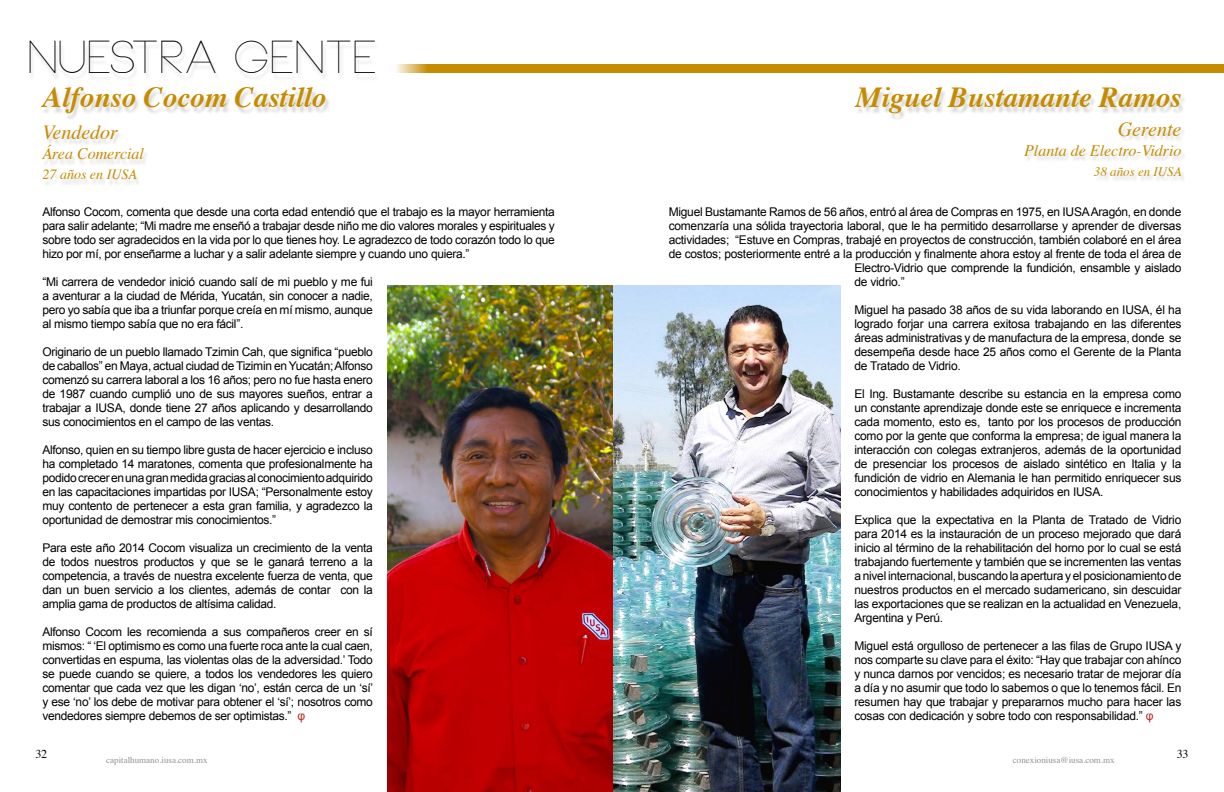
<style>
.page{position:relative;width:1224px;height:792px;background:#fff}
.page>*{position:absolute;margin:0;border:0;box-sizing:border-box;transform-origin:0 0}
.t1{font:100 45px "Neou";color:#000}
.t2{font:italic 700 29px "Times";color:#c68c00}
.t3{font:italic 20px "Times";color:#c68c00}
.t4{font:italic 16px "Times";color:#c68c00}
.t5{font:italic 14px "Times";color:#c68c00}
.t6{font:italic 13px "Times";color:#c68c00}
.t7{font:12px/14px "Arial";letter-spacing:-.02em;color:#000;text-align:justify}
.t8{font:12px "Times";color:#000}
.t9{font:9px "Times";color:#919293}
.s1{color:#bd2625}
</style>
<div class="page">
<div style="left:386px;top:65px;width:838px;height:8px;background:#c68c00"></div>
<div style="left:41px;top:90px;width:290px;height:31px;background:#000;opacity:.15"></div>
<div style="left:42px;top:127px;width:107px;height:59px;background:#000;opacity:.15"></div>
<img style="left:387px;top:286px;width:225px;height:506px">
<div style="left:855px;top:89px;width:331px;height:32px;background:#000;opacity:.15"></div>
<div style="left:1024px;top:124px;width:163px;height:59px;background:#000;opacity:.15"></div>
<img style="left:614px;top:286px;width:226px;height:506px">
<h1 class="t1" style="left:30px;top:35px;width:351px">NUESTRA GENTE</h1>
<h2 class="t2" style="left:43px;top:70px;width:285px">Alfonso Cocom Castillo</h2>
<h3 class="t3" style="left:43px;top:115px;width:77px">Vendedor</h3>
<h3 class="t4" style="left:43px;top:140px;width:103px">Área Comercial</h3>
<p class="t5" style="left:43px;top:162px;width:96px">27 años en IUSA</p>
<p class="t7" style="left:42px;top:205px;width:514px">Alfonso Cocom, comenta que desde una corta edad entendió que el trabajo es la mayor herramienta para salir adelante; “Mi madre me enseñó a trabajar desde niño me dio valores morales y espirituales y sobre todo ser agradecidos en la vida por lo que tienes hoy. Le agradezco de todo corazón todo lo que hizo por mí, por enseñarme a luchar y a salir adelante siempre y cuando uno quiera.”</p>
<p class="t7" style="left:42px;top:275px;width:332px">“Mi carrera de vendedor inició cuando salí de mi pueblo y me fui a aventurar a la ciudad de Mérida, Yucatán, sin conocer a nadie, pero yo sabía que iba a triunfar porque creía en mí mismo, aunque al mismo tiempo sabía que no era fácil”.</p>
<p class="t7" style="left:42px;top:345px;width:332px">Originario de un pueblo llamado Tzimin Cah, que significa “pueblo de caballos” en Maya, actual ciudad de Tizimin en Yucatán; Alfonso comenzó su carrera laboral a los 16 años; pero no fue hasta enero de 1987 cuando cumplió uno de sus mayores sueños, entrar a trabajar a IUSA, donde tiene 27 años aplicando y desarrollando sus conocimientos en el campo de las ventas.</p>
<p class="t7" style="left:42px;top:443px;width:332px">Alfonso, quien en su tiempo libre gusta de hacer ejercicio e incluso ha completado 14 maratones, comenta que profesionalmente ha podido crecer en una gran medida gracias al conocimiento adquirido en las capacitaciones impartidas por IUSA; “Personalmente estoy muy contento de pertenecer a esta gran familia, y agradezco la oportunidad de demostrar mis conocimientos.”</p>
<p class="t7" style="left:42px;top:541px;width:332px">Para este año 2014 Cocom visualiza un crecimiento de la venta de todos nuestros productos y que se le ganará terreno a la competencia, a través de nuestra excelente fuerza de venta, que dan un buen servicio a los clientes, además de contar con la amplia gama de productos de altísima calidad.</p>
<p class="t7" style="left:42px;top:625px;width:332px">Alfonso Cocom les recomienda a sus compañeros creer en sí mismos: “ ‘El optimismo es como una fuerte roca ante la cual caen, convertidas en espuma, las violentas olas de la adversidad.’ Todo se puede cuando se quiere, a todos los vendedores les quiero comentar que cada vez que les digan ‘no’, están cerca de un ‘sí’ y ese ‘no’ los debe de motivar para obtener el ‘sí’; nosotros como vendedores siempre debemos de ser optimistas.” <span class="s1">φ</span></p>
<h2 class="t2" style="left:856px;top:70px;width:327px">Miguel Bustamante Ramos</h2>
<h3 class="t3" style="left:1118px;top:111px;width:65px">Gerente</h3>
<h3 class="t4" style="left:1024px;top:136px;width:159px">Planta de Electro-Vidrio</h3>
<p class="t6" style="left:1094px;top:160px;width:89px">38 años en IUSA</p>
<p class="t7" style="left:669px;top:205px;width:514px">Miguel Bustamante Ramos de 56 años, entró al área de Compras en 1975, en IUSA Aragón, en donde</p>
<p class="t7" style="left:669px;top:219px;width:514px">comenzaría una sólida trayectoria laboral, que le ha permitido desarrollarse y aprender de diversas</p>
<p class="t7" style="left:669px;top:233px;width:514px">actividades; “Estuve en Compras, trabajé en proyectos de construcción, también colaboré en el área</p>
<p class="t7" style="left:669px;top:247px;width:514px">de costos; posteriormente entré a la producción y finalmente ahora estoy al frente de toda el área de</p>
<p class="t7" style="left:854px;top:261px;width:329px">Electro-Vidrio que comprende la fundición, ensamble y aislado</p>
<p class="t7" style="left:854px;top:275px;width:52px">de vidrio.”</p>
<p class="t7" style="left:854px;top:303px;width:329px">Miguel ha pasado 38 años de su vida laborando en IUSA, él ha logrado forjar una carrera exitosa trabajando en las diferentes áreas administrativas y de manufactura de la empresa, donde se desempeña desde hace 25 años como el Gerente de la Planta de Tratado de Vidrio.</p>
<p class="t7" style="left:854px;top:387px;width:329px">El Ing. Bustamante describe su estancia en la empresa como un constante aprendizaje donde este se enriquece e incrementa cada momento, esto es, tanto por los procesos de producción como por la gente que conforma la empresa; de igual manera la interacción con colegas extranjeros, además de la oportunidad de presenciar los procesos de aislado sintético en Italia y la fundición de vidrio en Alemania le han permitido enriquecer sus conocimientos y habilidades adquiridos en IUSA.</p>
<p class="t7" style="left:854px;top:513px;width:329px">Explica que la expectativa en la Planta de Tratado de Vidrio para 2014 es la instauración de un proceso mejorado que dará inicio al término de la rehabilitación del horno por lo cual se está trabajando fuertemente y también que se incrementen las ventas a nivel internacional, buscando la apertura y el posicionamiento de nuestros productos en el mercado sudamericano, sin descuidar las exportaciones que se realizan en la actualidad en Venezuela, Argentina y Perú.</p>
<p class="t7" style="left:854px;top:639px;width:329px">Miguel está orgulloso de pertenecer a las filas de Grupo IUSA y nos comparte su clave para el éxito: “Hay que trabajar con ahínco y nunca darnos por vencidos; es necesario tratar de mejorar día a día y no asumir que todo lo sabemos o que lo tenemos fácil. En resumen hay que trabajar y prepararnos mucho para hacer las cosas con dedicación y sobre todo con responsabilidad.” <span class="s1">φ</span></p>
<p class="t8" style="left:35px;top:743px;width:13px">32</p>
<p class="t8" style="left:1177px;top:743px;width:13px">33</p>
<p class="t9" style="left:106px;top:752px;width:103px">capitalhumano.iusa.com.mx</p>
<p class="t9" style="left:1013px;top:752px;width:103px">conexioniusa@iusa.com.mx</p>
</div>
